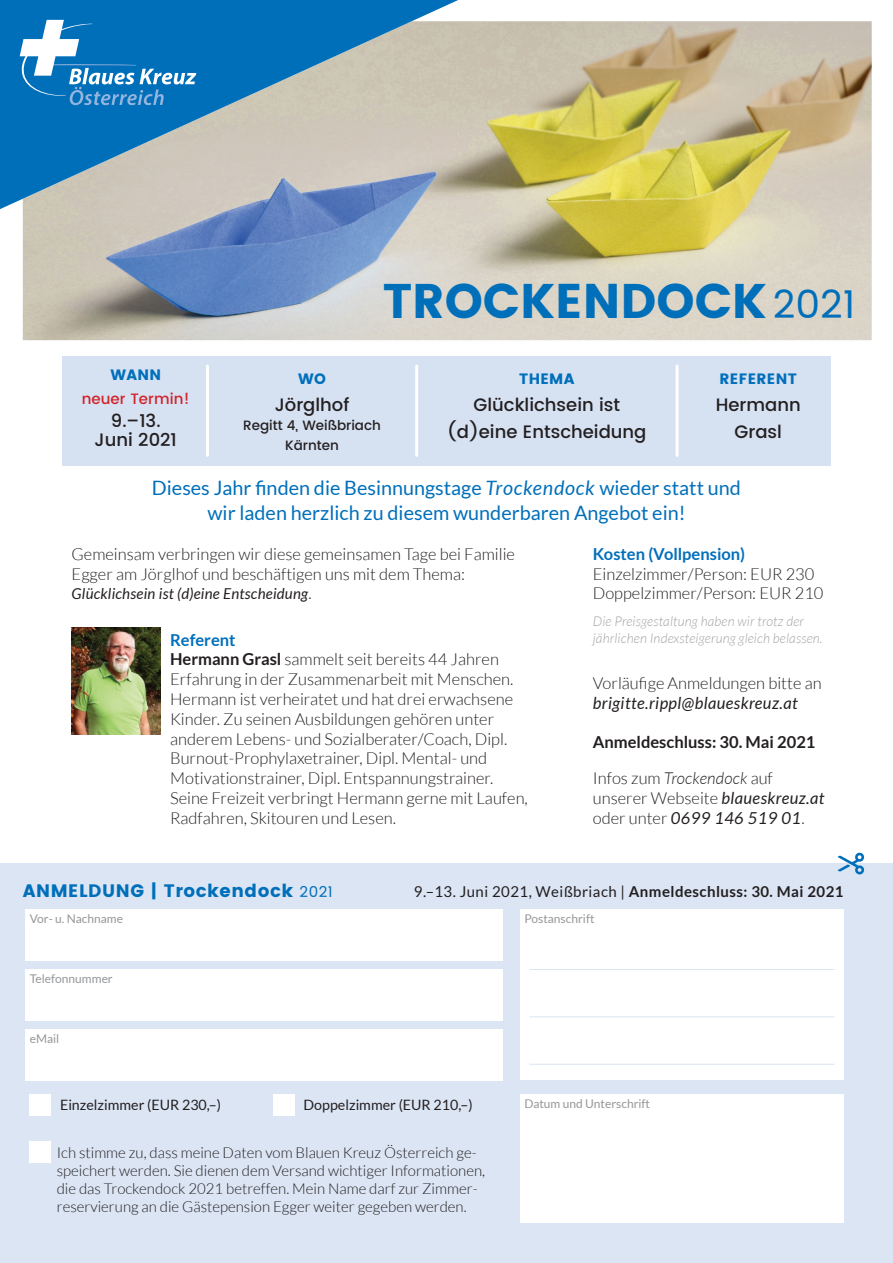
<style>
.page{position:relative;width:893px;height:1263px;background:#fff}
.page>*{position:absolute;margin:0;border:0;box-sizing:border-box;transform-origin:0 0}
.t1{font:48.6px "Poppins";color:#006fba}
.t2{font:19.8px/24.8px "Lato";color:#006fba;text-align:center}
.t3{font:500 18px/27px "Poppins";color:#231f20;text-align:center}
.t4{font:18px "Poppins";letter-spacing:.03em;color:#006fba}
.t5{font:300 16.5px/19.8px "Lato";color:#231f20}
.t6{font:italic 16.5px/19.8px "Lato";letter-spacing:.025em;color:#231f20}
.t7{font:700 16.5px/36px "Lato";color:#231f20}
.t8{font:700 16.5px "Lato";color:#006fba}
.t9{font:300 15px/18px "Lato";color:#231f20}
.t10{font:15px "Lato";letter-spacing:.03em;color:#231f20}
.t11{font:italic 15px "Lato";letter-spacing:.015em;color:#231f20}
.t12{font:15px "Poppins";letter-spacing:.02em;color:#006fba}
.t13{font:500 15px "Poppins";letter-spacing:.005em;color:#d1232a}
.t14{font:14.25px "Lato";color:#231f20}
.t15{font:italic 300 13.5px/16.2px "Lato";letter-spacing:.01em;color:#a1a3a6}
.t16{font:500 13.5px/19.5px "Poppins";color:#231f20;text-align:center}
.t17{font:12px "Lato";color:#95979a}
.s1{font-size:39px}
.s2{font-style:italic}
.s3{font-weight:300;font-style:normal;font-size:16.5px}
.s4{font-weight:700;color:#006fba}
.s5{font-weight:700}
.s6{font-weight:300}
.s7{font-weight:300;font-style:italic}
.s8{font-weight:300;font-style:normal}
.s9{font-size:15px}
</style>
<div class="page">
<div style="left:0;top:863px;width:893px;height:400px;background:#dbe5f4"></div>
<svg style="left:838px;top:852px;width:26px;height:22px"></svg>
<img style="left:23px;top:21px;width:849px;height:319px">
<svg style="left:0;top:0;width:519px;height:218px;background:#82a4b7"></svg>
<svg style="left:20px;top:20px;width:176px;height:85px;background:#328ac7"></svg>
<div style="left:26px;top:909px;width:477px;height:51px;background:#fff"></div>
<div style="left:26px;top:969px;width:477px;height:51px;background:#fff"></div>
<div style="left:26px;top:1029px;width:477px;height:51px;background:#fff"></div>
<div style="left:29px;top:1094px;width:21px;height:21px;background:#fff"></div>
<div style="left:273px;top:1094px;width:21px;height:21px;background:#fff"></div>
<div style="left:30px;top:1141px;width:21px;height:22px;background:#fff"></div>
<div style="left:520px;top:1094px;width:323px;height:128px;background:#fff"></div>
<div style="left:520px;top:909px;width:323px;height:171px;background:#fff"></div>
<hr style="left:529px;top:969px;width:305px;height:1px;background:#dbe5f4">
<hr style="left:529px;top:1016px;width:305px;height:1px;background:#dbe5f4">
<hr style="left:529px;top:1064px;width:305px;height:1px;background:#dbe5f4">
<img style="left:72px;top:627px;width:89px;height:107px">
<div style="left:62px;top:356px;width:769px;height:110px;background:#d6e1f2"></div>
<hr style="left:206px;top:366px;width:3px;height:89px;background:#fff">
<hr style="left:415px;top:366px;width:3px;height:89px;background:#fff">
<hr style="left:675px;top:366px;width:3px;height:89px;background:#fff">
<p class="t12" style="left:110px;top:366px;width:52px">WANN</p>
<p class="t3" style="left:95px;top:411px;width:84px;line-height:19.5px">9.–13.<br>Juni 2021</p>
<p class="t13" style="left:82px;top:387px;width:110px">neuer Termin!</p>
<h1 class="t1" style="left:383px;top:273px;width:474px">TROCKENDOCK <span class="s1">2021</span></h1>
<p class="t12" style="left:298px;top:370px;width:29px">WO</p>
<p class="t3" style="left:275px;top:391px;width:76px">Jörglhof</p>
<p class="t16" style="left:243px;top:416px;width:139px">Regitt 4, Weißbriach<br>Kärnten</p>
<p class="t12" style="left:519px;top:370px;width:57px">THEMA</p>
<p class="t3" style="left:447px;top:391px;width:201px">Glücklichsein ist (d)eine Entscheidung</p>
<p class="t12" style="left:720px;top:370px;width:79px">REFERENT</p>
<p class="t3" style="left:716px;top:391px;width:86px">Hermann<br>Grasl</p>
<p class="t2" style="left:152px;top:476px;width:590px">Dieses Jahr finden die Besinnungstage <span class="s2">Trockendock</span> wieder statt und wir laden herzlich zu diesem wunderbaren Angebot ein!</p>
<p class="t5" style="left:72px;top:544px;width:445px">Gemeinsam verbringen wir diese gemeinsamen Tage bei Familie<br>Egger am Jörglhof und beschäftigen uns mit dem Thema:</p>
<p class="t11" style="left:72px;top:585px;width:242px">Glücklichsein ist (d)eine Entscheidung<span class="s3">.</span></p>
<p class="t5" style="left:170px;top:630px;width:359px"><span class="s4">Referent<br></span><span class="s5">Hermann Grasl</span> sammelt seit bereits 44 Jahren Erfahrung in der Zusammenarbeit mit Menschen.<br>Hermann ist verheiratet und hat drei erwachsene Kinder. Zu seinen Ausbildungen gehören unter anderem Lebens- und Sozialberater/Coach, Dipl.<br>Burnout-Prophylaxetrainer, Dipl. Mental- und Motivationstrainer, Dipl. Entspannungstrainer.<br>Seine Freizeit verbringt Hermann gerne mit Laufen, Radfahren, Skitouren und Lesen.</p>
<p class="t8" style="left:593px;top:544px;width:154px">Kosten (Vollpension)</p>
<p class="t5" style="left:593px;top:564px;width:232px">Einzelzimmer/Person: EUR 230<br>Doppelzimmer/Person: EUR 210</p>
<p class="t15" style="left:593px;top:614px;width:231px">Die Preisgestaltung haben wir trotz der jährlichen Indexsteigerung gleich belassen.</p>
<p class="t5" style="left:593px;top:673px;width:230px">Vorläufige Anmeldungen bitte an</p>
<p class="t6" style="left:593px;top:693px;width:206px">brigitte.rippl@blaueskreuz.at</p>
<p class="t7" style="left:593px;top:724px;width:224px">Anmeldeschluss: 30. Mai 2021<br><span class="s6">Infos zum</span> <span class="s7">Trockendock</span> <span class="s6">auf</span></p>
<p class="t6" style="left:593px;top:788px;width:233px"><span class="s8">unserer Webseite</span> blaueskreuz.at <span class="s8">oder unter</span> 0699 146 519 01<span class="s8">.</span></p>
<p class="t4" style="left:23px;top:880px;width:311px">ANMELDUNG | Trockendock <span class="s9">2021</span></p>
<p class="t10" style="left:414px;top:883px;width:431px">9.–13. Juni 2021, Weißbriach | <span class="s5">Anmeldeschluss: 30. Mai 2021</span></p>
<p class="t17" style="left:30px;top:912px;width:95px">Vor- u. Nachname</p>
<p class="t17" style="left:524px;top:912px;width:72px">Postanschrift</p>
<p class="t17" style="left:30px;top:972px;width:85px">Telefonnummer</p>
<p class="t17" style="left:30px;top:1032px;width:31px">eMail</p>
<p class="t14" style="left:60px;top:1097px;width:163px">Einzelzimmer (EUR 230,–)</p>
<p class="t14" style="left:304px;top:1097px;width:171px">Doppelzimmer (EUR 210,–)</p>
<p class="t9" style="left:57px;top:1143px;width:430px">Ich stimme zu, dass meine Daten vom Blauen Kreuz Österreich ge&shy;speichert werden. Sie dienen dem Versand wichtiger Informationen, die das Trockendock 2021 betreffen. Mein Name darf zur Zimmer&shy;reservierung an die Gästepension Egger weiter gegeben werden.</p>
<p class="t17" style="left:524px;top:1097px;width:127px">Datum und Unterschrift</p>
</div>
